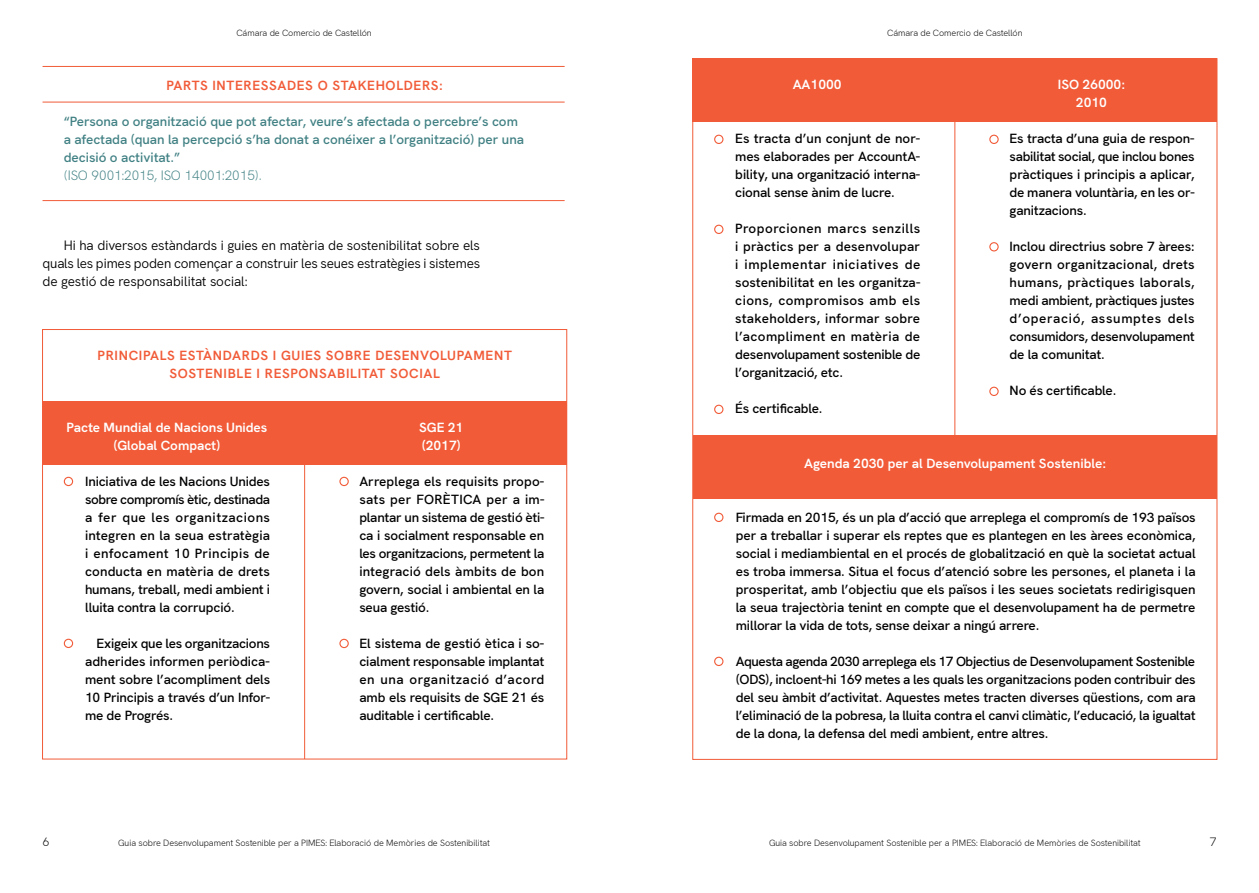
<style>
.page{position:relative;width:1259px;height:893px;background:#fff}
.page>*{position:absolute;margin:0;border:0;box-sizing:border-box;transform-origin:0 0}
.t1{font:600 13.5px/18px "Hanken Grotesk";letter-spacing:-.01em;color:#000;text-align:justify}
.t2{font:13.5px/18px "Hanken Grotesk";letter-spacing:-.01em;color:#000;text-align:justify}
.t3{font:600 13.5px/18px "Hanken Grotesk";letter-spacing:-.005em;color:#408083}
.t4{font:700 13.5px/18px "Hanken Grotesk";color:#fff}
.t5{font:700 13.5px/18px "Hanken Grotesk";letter-spacing:.05em;color:#f15b38;text-align:center}
.t6{font:300 13.5px "Hanken Grotesk";color:#408083}
.t7{font:300 12px "Hanken Grotesk";color:#000}
.t8{font:300 9px "Hanken Grotesk";letter-spacing:-.01em;color:#000}
</style>
<div class="page">
<div style="left:43px;top:401px;width:262px;height:64px;background:#f15b38"></div>
<div style="left:693px;top:58px;width:262px;height:64px;background:#f15b38"></div>
<div style="left:305px;top:401px;width:262px;height:64px;background:#f15b38"></div>
<div style="left:955px;top:58px;width:262px;height:64px;background:#f15b38"></div>
<hr style="left:43px;top:102px;width:521px;height:1px;background:#f15b38">
<hr style="left:304px;top:401px;width:1px;height:358px;background:#f15b38">
<hr style="left:954px;top:58px;width:1px;height:377px;background:#f15b38">
<div style="left:64px;top:477px;width:9px;height:9px;border:1px solid #f15b38;border-radius:50%"></div>
<div style="left:339px;top:477px;width:10px;height:9px;border:1px solid #f15b38;border-radius:50%"></div>
<div style="left:989px;top:135px;width:9px;height:9px;border:1px solid #f15b38;border-radius:50%"></div>
<div style="left:714px;top:225px;width:9px;height:9px;border:1px solid #f15b38;border-radius:50%"></div>
<div style="left:714px;top:135px;width:9px;height:9px;border:1px solid #f15b38;border-radius:50%"></div>
<div style="left:989px;top:242px;width:9px;height:9px;border:1px solid #f15b38;border-radius:50%"></div>
<div style="left:714px;top:405px;width:9px;height:9px;border:1px solid #f15b38;border-radius:50%"></div>
<div style="left:989px;top:387px;width:9px;height:9px;border:1px solid #f15b38;border-radius:50%"></div>
<div style="left:339px;top:639px;width:10px;height:9px;border:1px solid #f15b38;border-radius:50%"></div>
<div style="left:64px;top:639px;width:9px;height:9px;border:1px solid #f15b38;border-radius:50%"></div>
<div style="left:693px;top:435px;width:523px;height:63px;background:#f15b38"></div>
<div style="left:714px;top:513px;width:9px;height:9px;border:1px solid #f15b38;border-radius:50%"></div>
<div style="left:714px;top:657px;width:9px;height:9px;border:1px solid #f15b38;border-radius:50%"></div>
<hr style="left:43px;top:200px;width:521px;height:1px;background:#f15b38">
<hr style="left:43px;top:66px;width:521px;height:1px;background:#f15b38">
<p class="t8" style="left:236px;top:26px;width:137px">Cámara de Comercio de Castellón</p>
<p class="t8" style="left:887px;top:26px;width:137px">Cámara de Comercio de Castellón</p>
<p class="t5" style="left:166px;top:75px;width:278px">PARTS INTERESSADES O STAKEHOLDERS:</p>
<p class="t3" style="left:64px;top:111px;width:462px">“Persona o organització que pot afectar, veure’s afectada o percebre’s com a afectada (quan la percepció s’ha donat a conéixer a l’organització) per una decisió o activitat.”</p>
<p class="t6" style="left:64px;top:164px;width:199px">(ISO 9001:2015, ISO 14001:2015).</p>
<p class="t2" style="left:43px;top:236px;width:439px;text-indent:21px">Hi ha diversos estàndards i guies en matèria de sostenibilitat sobre els quals les pimes poden començar a construir les seues estratègies i sistemes de gestió de responsabilitat social:</p>
<p class="t5" style="left:97px;top:345px;width:416px">PRINCIPALS ESTÀNDARDS I GUIES SOBRE DESENVOLUPAMENT<br>SOSTENIBLE I RESPONSABILITAT SOCIAL</p>
<p class="t4" style="left:66px;top:418px;width:202px;text-align:center">PACTE MUNDIAL DE NACIONS UNIDES (GLOBAL COMPACT)</p>
<p class="t1" style="left:85px;top:472px;width:187px">Iniciativa de les Nacions Unides sobre compromís ètic, destinada a fer que les organitzacions integren en la seua estratègia i enfocament 10 Principis de conducta en matèria de drets humans, treball, medi ambient i lluita contra la corrupció.</p>
<p class="t1" style="left:85px;top:633px;width:187px;text-indent:11px">Exigeix que les organitzacions adherides informen periòdica&shy;ment sobre l’acompliment dels 10 Principis a través d’un Infor&shy;me de Progrés.</p>
<p class="t4" style="left:419px;top:417px;width:46px">SGE 21 (2017)</p>
<p class="t1" style="left:359px;top:471px;width:187px">Arreplega els requisits propo&shy;sats per FORÈTICA per a im&shy;plantar un sistema de gestió èti&shy;ca i socialment responsable en les organitzacions, permetent la integració dels àmbits de bon govern, social i ambiental en la seua gestió.</p>
<p class="t1" style="left:359px;top:633px;width:187px">El sistema de gestió ètica i so&shy;cialment responsable implantat en una organització d’acord amb els requisits de SGE 21 és auditable i certificable.</p>
<p class="t4" style="left:792px;top:74px;width:51px">AA1000</p>
<p class="t1" style="left:735px;top:128px;width:186px">Es tracta d’un conjunt de nor&shy;mes elaborades per AccountA&shy;bility, una organització interna&shy;cional sense ànim de lucre.</p>
<p class="t1" style="left:735px;top:218px;width:187px">Proporcionen marcs senzills i pràctics per a desenvolupar i implementar iniciatives de sostenibilitat en les organitza&shy;cions, compromisos amb els stakeholders, informar sobre l’acompliment en matèria de desenvolupament sostenible de l’organització, etc.</p>
<p class="t1" style="left:735px;top:398px;width:89px">És certificable.</p>
<p class="t4" style="left:1058px;top:74px;width:8px">ISO</p>
<p class="t4" style="left:1076px;top:74px;width:51px;text-indent:7px">26000:<br>2010</p>
<p class="t1" style="left:1009px;top:128px;width:186px">Es tracta d’una guia de respon&shy;sabilitat social, que inclou bones pràctiques i principis a aplicar, de manera voluntària, en les or&shy;ganitzacions.</p>
<p class="t1" style="left:1009px;top:236px;width:187px">Inclou directrius sobre 7 àrees: govern organitzacional, drets humans, pràctiques laborals, medi ambient, pràctiques justes d’operació, assumptes dels consumidors, desenvolupament de la comunitat.</p>
<p class="t1" style="left:1009px;top:380px;width:108px">No és certificable.</p>
<p class="t4" style="left:804px;top:454px;width:303px">AGENDA 2030 PER AL DESENVOLUPAMENT SOSTENIBLE:</p>
<p class="t1" style="left:736px;top:508px;width:461px">Firmada en 2015, és un pla d’acció que arreplega el compromís de 193 països per a treballar i superar els reptes que es plantegen en les àrees econòmica, social i mediambiental en el procés de globalització en què la societat actual es troba immersa. Situa el focus d’atenció sobre les persones, el planeta i la prosperitat, amb l’objectiu que els països i les seues societats redirigisquen la seua trajectòria tenint en compte que el desenvolupament ha de permetre millorar la vida de tots, sense deixar a ningú arrere.</p>
<p class="t1" style="left:736px;top:651px;width:461px">Aquesta agenda 2030 arreplega els 17 Objectius de Desenvolupament Sostenible (ODS), incloent-hi 169 metes a les quals les organitzacions poden contribuir des del seu àmbit d’activitat. Aquestes metes tracten diverses qüestions, com ara l’eliminació de la pobresa, la lluita contra el canvi climàtic, l’educació, la igualtat de la dona, la defensa del medi ambient, entre altres.</p>
<p class="t7" style="left:43px;top:833px;width:8px">6</p>
<p class="t8" style="left:118px;top:836px;width:373px">Guia sobre Desenvolupament Sostenible per a PIMES: Elaboració de Memòries de Sostenibilitat</p>
<p class="t8" style="left:769px;top:836px;width:373px">Guia sobre Desenvolupament Sostenible per a PIMES: Elaboració de Memòries de Sostenibilitat</p>
<p class="t7" style="left:1209px;top:833px;width:8px">7</p>
</div>
